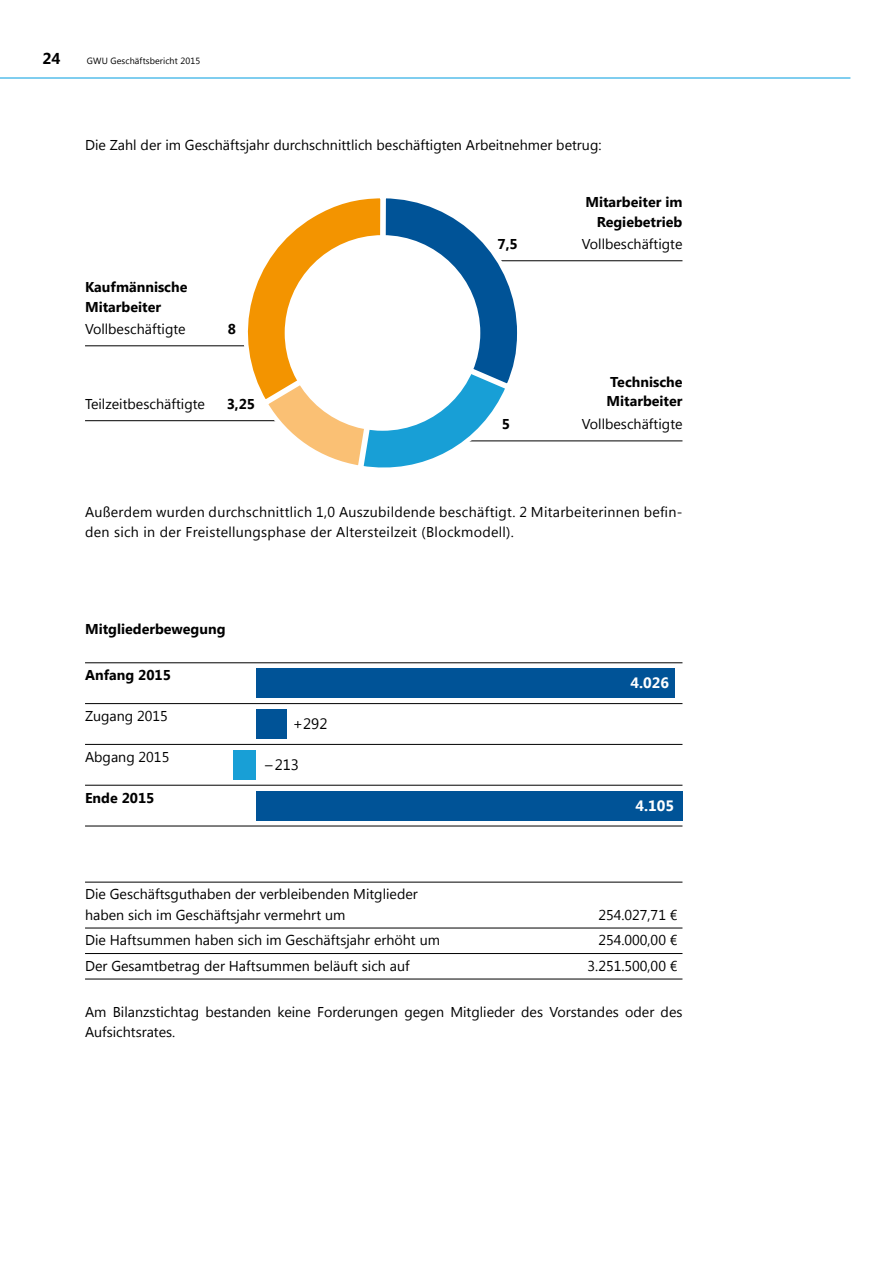
<style>
.page{position:relative;width:893px;height:1263px;background:#fff}
.page>*{position:absolute;margin:0;border:0;box-sizing:border-box;transform-origin:0 0}
.t1{font:700 15.75px "Segoe UI";color:#000}
.t2{font:700 15px "Segoe UI";color:#fff}
.t3{font:15px "Segoe UI";color:#000}
.t4{font:14.25px/20.4px "Segoe UI";color:#000}
.t5{font:14.25px/20.4px "Segoe UI";letter-spacing:.02em;color:#000}
.t6{font:700 14.25px/19.5px "Segoe UI";color:#000}
.t7{font:9px "Segoe UI";letter-spacing:.01em;color:#000}
</style>
<div class="page">
<hr style="left:0;top:78px;width:850px;height:1px;background:#009ee0">
<hr style="left:85px;top:345px;width:245px;height:1px;background:#000">
<hr style="left:437px;top:260px;width:245px;height:1px;background:#000">
<hr style="left:381px;top:441px;width:301px;height:1px;background:#000">
<div style="left:256px;top:791px;width:426px;height:30px;background:#005397"></div>
<div style="left:256px;top:668px;width:418px;height:30px;background:#005397"></div>
<hr style="left:85px;top:420px;width:286px;height:1px;background:#000">
<hr style="left:85px;top:662px;width:597px;height:1px;background:#000">
<hr style="left:85px;top:703px;width:597px;height:1px;background:#000">
<hr style="left:85px;top:744px;width:597px;height:1px;background:#000">
<hr style="left:85px;top:785px;width:597px;height:1px;background:#000">
<hr style="left:85px;top:826px;width:597px;height:1px;background:#000">
<hr style="left:85px;top:882px;width:597px;height:1px;background:#000">
<hr style="left:85px;top:928px;width:597px;height:1px;background:#000">
<hr style="left:85px;top:953px;width:597px;height:1px;background:#000">
<hr style="left:85px;top:979px;width:597px;height:1px;background:#000">
<svg style="left:226px;top:198px;width:294px;height:270px"></svg>
<div style="left:285px;top:235px;width:195px;height:196px;background:#fff;border-radius:50%"></div>
<div style="left:234px;top:750px;width:22px;height:30px;background:#189fd6"></div>
<div style="left:256px;top:710px;width:30px;height:29px;background:#005397"></div>
<p class="t1" style="left:43px;top:47px;width:20px">24</p>
<p class="t7" style="left:87px;top:54px;width:115px">GWU Geschäftsbericht 2015</p>
<p class="t4" style="left:85px;top:134px;width:518px">Die Zahl der im Geschäftsjahr durchschnittlich beschäftigten Arbeitnehmer betrug:</p>
<p class="t6" style="left:585px;top:191px;width:99px;text-align:right">Mitarbeiter im<br>Regiebetrieb</p>
<p class="t6" style="left:85px;top:276px;width:104px">Kaufmännische<br>Mitarbeiter</p>
<p class="t4" style="left:85px;top:318px;width:102px">Vollbeschäftigte</p>
<p class="t6" style="left:228px;top:318px;width:10px">8</p>
<p class="t4" style="left:85px;top:393px;width:121px">Teilzeitbeschäftigte</p>
<p class="t6" style="left:227px;top:393px;width:30px">3,25</p>
<p class="t6" style="left:497px;top:233px;width:22px">7,5</p>
<p class="t4" style="left:582px;top:233px;width:102px">Vollbeschäftigte</p>
<p class="t6" style="left:606px;top:371px;width:78px">Technische<br>Mitarbeiter</p>
<p class="t6" style="left:502px;top:413px;width:10px">5</p>
<p class="t4" style="left:582px;top:413px;width:102px">Vollbeschäftigte</p>
<p class="t5" style="left:85px;top:501px;width:599px">Außerdem wurden durchschnittlich 1,0 Auszubildende beschäftigt. 2 Mitarbeiterinnen befin&shy;den sich in der Freistellungsphase der Altersteilzeit (Blockmodell).</p>
<p class="t6" style="left:85px;top:619px;width:142px">Mitgliederbewegung</p>
<p class="t6" style="left:85px;top:664px;width:87px">Anfang 2015</p>
<p class="t4" style="left:85px;top:705px;width:84px">Zugang 2015</p>
<p class="t4" style="left:85px;top:746px;width:86px">Abgang 2015</p>
<p class="t6" style="left:85px;top:787px;width:71px">Ende 2015</p>
<p class="t3" style="left:293px;top:713px;width:36px">+292</p>
<p class="t3" style="left:265px;top:754px;width:35px">–213</p>
<p class="t4" style="left:85px;top:883px;width:334px">Die Geschäftsguthaben der verbleibenden Mitglieder haben sich im Geschäftsjahr vermehrt um</p>
<p class="t2" style="left:631px;top:672px;width:40px">4.026</p>
<p class="t2" style="left:635px;top:794px;width:40px">4.105</p>
<p class="t4" style="left:598px;top:904px;width:81px">254.027,71 €</p>
<p class="t4" style="left:85px;top:929px;width:356px">Die Haftsummen haben sich im Geschäftsjahr erhöht um</p>
<p class="t4" style="left:598px;top:929px;width:81px">254.000,00 €</p>
<p class="t4" style="left:85px;top:955px;width:326px">Der Gesamtbetrag der Haftsummen beläuft sich auf</p>
<p class="t4" style="left:588px;top:955px;width:91px">3.251.500,00 €</p>
<p class="t4" style="left:85px;top:1001px;width:599px">Am Bilanzstichtag bestanden keine Forderungen gegen Mitglieder des Vorstandes oder des<br>Aufsichtsrates.</p>
</div>
